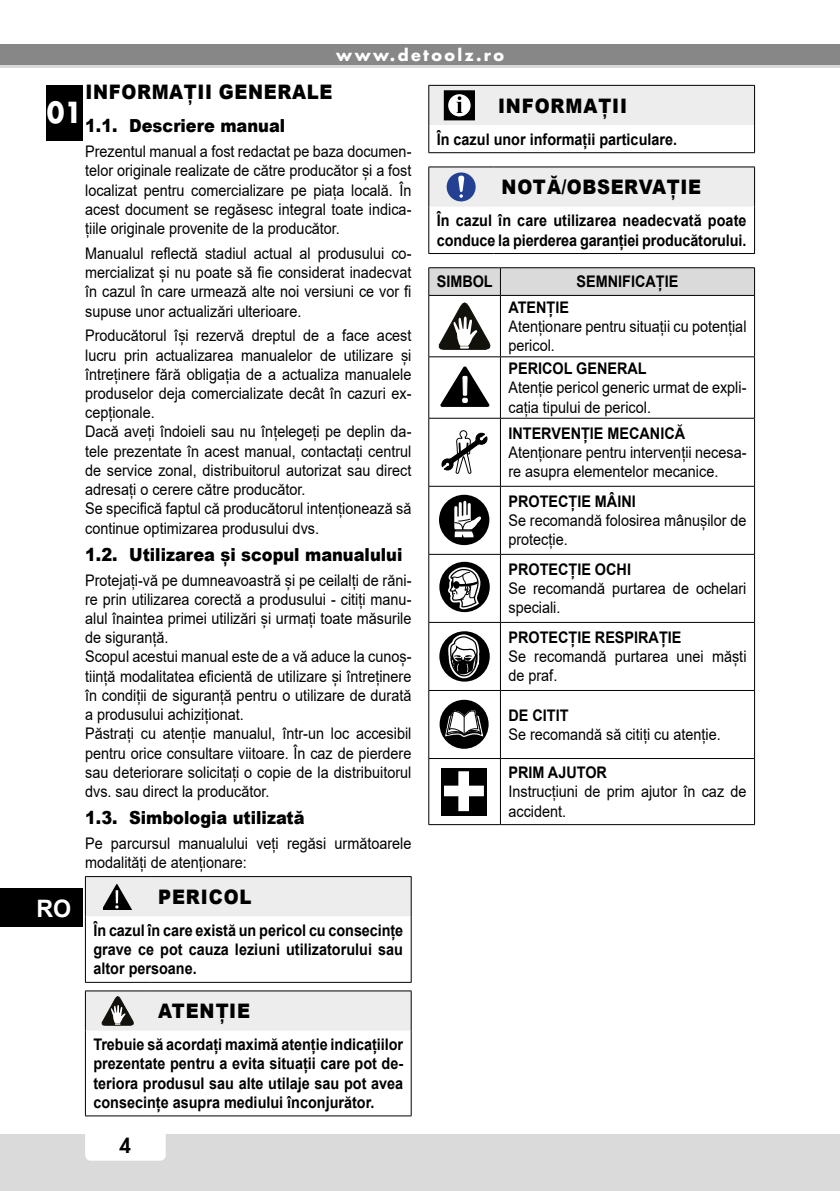
<style>
.page{position:relative;width:840px;height:1191px;background:#fff}
.page>*{position:absolute;margin:0;border:0;box-sizing:border-box;transform-origin:0 0}
.t1{font:700 28.2px "Futura";color:#fff;scale:.91 1}
.t2{font:700 24px "Arial";color:#fff}
.t3{font:900 20px "Arial";letter-spacing:.035em;color:#000;scale:.9 1}
.t4{font:800 20px "Futura";color:#000}
.t5{font:900 18px "Arial";color:#000;scale:.9 1}
.t6{font:16px/19.2px "Arial";color:#000;scale:.9 1}
.t7{font:700 16px/19.2px "Arial";color:#000;text-align:justify;scale:.9 1}
.t8{font:700 16px "Futura";letter-spacing:.15em;color:#fff}
</style>
<div class="page">
<div style="left:0;top:1134px;width:839px;height:57px;background:#dadada"></div>
<div style="left:85px;top:1120px;width:81px;height:40px;background:#fff;border-radius:6px"></div>
<div style="left:0;top:44px;width:839px;height:24px;background:#878787"></div>
<hr style="left:0;top:65px;width:839px;height:3px;background:#dadada">
<div style="left:0;top:888px;width:82px;height:39px;background:#000"></div>
<div style="left:46px;top:85px;width:37px;height:56px;background:#000"></div>
<hr style="left:410px;top:916px;width:1px;height:66px;background:#000">
<hr style="left:85px;top:916px;width:1px;height:66px;background:#000">
<hr style="left:85px;top:982px;width:65px;height:1px;background:#000">
<hr style="left:150px;top:982px;width:261px;height:1px;background:#000">
<svg style="left:85px;top:876px;width:326px;height:40px;background:#dfdfdf"></svg>
<hr style="left:410px;top:1030px;width:1px;height:85px;background:#000">
<hr style="left:85px;top:990px;width:65px;height:1px;background:#000">
<hr style="left:150px;top:990px;width:261px;height:1px;background:#000">
<hr style="left:85px;top:1030px;width:1px;height:85px;background:#000">
<hr style="left:85px;top:1115px;width:65px;height:1px;background:#000">
<hr style="left:150px;top:1115px;width:261px;height:1px;background:#000">
<svg style="left:85px;top:991px;width:326px;height:39px;background:#e2e2e2"></svg>
<hr style="left:428px;top:152px;width:61px;height:1px;background:#000">
<hr style="left:489px;top:152px;width:265px;height:1px;background:#000">
<svg style="left:428px;top:85px;width:326px;height:67px"></svg>
<hr style="left:753px;top:207px;width:1px;height:46px;background:#000">
<hr style="left:428px;top:207px;width:1px;height:46px;background:#000">
<hr style="left:428px;top:253px;width:65px;height:1px;background:#000">
<hr style="left:493px;top:253px;width:261px;height:1px;background:#000">
<svg style="left:428px;top:167px;width:326px;height:40px;background:#e0e2e5"></svg>
<hr style="left:428px;top:267px;width:72px;height:1px;background:#000">
<hr style="left:500px;top:267px;width:254px;height:1px;background:#000">
<svg style="left:428px;top:268px;width:326px;height:27px;background:#d5d5d5"></svg>
<hr style="left:428px;top:295px;width:72px;height:1px;background:#000">
<hr style="left:428px;top:296px;width:1px;height:60px;background:#000">
<hr style="left:500px;top:295px;width:254px;height:1px;background:#000">
<hr style="left:500px;top:296px;width:1px;height:60px;background:#000">
<hr style="left:753px;top:296px;width:1px;height:60px;background:#000">
<hr style="left:428px;top:356px;width:72px;height:1px;background:#000">
<hr style="left:428px;top:357px;width:1px;height:61px;background:#000">
<hr style="left:500px;top:356px;width:254px;height:1px;background:#000">
<hr style="left:500px;top:357px;width:1px;height:61px;background:#000">
<hr style="left:753px;top:357px;width:1px;height:61px;background:#000">
<hr style="left:428px;top:418px;width:72px;height:1px;background:#000">
<hr style="left:428px;top:418px;width:1px;height:68px;background:#000">
<hr style="left:500px;top:418px;width:254px;height:1px;background:#000">
<hr style="left:500px;top:418px;width:1px;height:68px;background:#000">
<hr style="left:753px;top:418px;width:1px;height:68px;background:#000">
<hr style="left:428px;top:486px;width:72px;height:1px;background:#000">
<hr style="left:428px;top:486px;width:1px;height:68px;background:#000">
<hr style="left:500px;top:486px;width:254px;height:1px;background:#000">
<hr style="left:500px;top:486px;width:1px;height:68px;background:#000">
<hr style="left:753px;top:486px;width:1px;height:68px;background:#000">
<hr style="left:428px;top:554px;width:72px;height:1px;background:#000">
<hr style="left:428px;top:554px;width:1px;height:68px;background:#000">
<hr style="left:500px;top:554px;width:254px;height:1px;background:#000">
<hr style="left:500px;top:554px;width:1px;height:68px;background:#000">
<hr style="left:753px;top:554px;width:1px;height:68px;background:#000">
<hr style="left:428px;top:622px;width:72px;height:1px;background:#000">
<hr style="left:428px;top:622px;width:1px;height:68px;background:#000">
<hr style="left:500px;top:622px;width:254px;height:1px;background:#000">
<hr style="left:500px;top:622px;width:1px;height:68px;background:#000">
<hr style="left:753px;top:622px;width:1px;height:68px;background:#000">
<hr style="left:428px;top:690px;width:72px;height:1px;background:#000">
<hr style="left:428px;top:690px;width:1px;height:68px;background:#000">
<hr style="left:500px;top:690px;width:254px;height:1px;background:#000">
<hr style="left:500px;top:690px;width:1px;height:68px;background:#000">
<hr style="left:753px;top:690px;width:1px;height:68px;background:#000">
<hr style="left:428px;top:758px;width:72px;height:1px;background:#000">
<hr style="left:428px;top:759px;width:1px;height:65px;background:#000">
<hr style="left:500px;top:758px;width:254px;height:1px;background:#000">
<hr style="left:500px;top:759px;width:1px;height:65px;background:#000">
<hr style="left:753px;top:759px;width:1px;height:65px;background:#000">
<hr style="left:428px;top:824px;width:72px;height:1px;background:#000">
<hr style="left:500px;top:824px;width:254px;height:1px;background:#000">
<svg style="left:439px;top:303px;width:51px;height:47px"></svg>
<svg style="left:440px;top:366px;width:50px;height:41px"></svg>
<svg style="left:441px;top:430px;width:47px;height:44px"></svg>
<div style="left:439px;top:495px;width:50px;height:50px;background:#000;border-radius:50%"></div>
<svg style="left:454px;top:501px;width:27px;height:36px"></svg>
<div style="left:439px;top:562px;width:50px;height:50px;background:#000;border-radius:50%"></div>
<svg style="left:445px;top:565px;width:36px;height:47px"></svg>
<div style="left:439px;top:631px;width:50px;height:50px;background:#000;border-radius:50%"></div>
<svg style="left:445px;top:632px;width:35px;height:50px"></svg>
<div style="left:439px;top:700px;width:49px;height:48px;background:#000;border-radius:50%"></div>
<svg style="left:444px;top:699px;width:39px;height:49px"></svg>
<div style="left:441px;top:768px;width:45px;height:47px;background:#000"></div>
<svg style="left:444px;top:771px;width:39px;height:40px"></svg>
<p class="t8" style="left:336px;top:44px;width:169px">www.detoolz.ro</p>
<h1 class="t1" style="left:47px;top:93px;width:40px">01</h1>
<h2 class="t2" style="left:36px;top:891px;width:36px">RO</h2>
<p class="t3" style="left:85px;top:78px;width:276px">INFORMAȚII GENERALE</p>
<p class="t5" style="left:85px;top:113px;width:224px">1.1. Descriere manual</p>
<p class="t6" style="left:85px;top:142px;width:364px;text-align:justify">Prezentul manual a fost redactat pe baza documen&shy;telor originale realizate de către producător și a fost localizat pentru comercializare pe piața locală. În acest document se regăsesc integral toate indica&shy;țiile originale provenite de la producător.</p>
<p class="t6" style="left:85px;top:244px;width:364px;text-align:justify">Manualul reflectă stadiul actual al produsului co&shy;mercializat și nu poate să fie considerat inadecvat în cazul în care urmează alte noi versiuni ce vor fi supuse unor actualizări ulterioare.</p>
<p class="t6" style="left:85px;top:326px;width:364px">Producătorul își rezervă dreptul de a face acest lucru prin actualizarea manualelor de utilizare și întreținere fără obligația de a actualiza manualele produselor deja comercializate decât în cazuri ex&shy;cepționale.<br>Dacă aveți îndoieli sau nu înțelegeți pe deplin da&shy;tele prezentate în acest manual, contactați centrul de service zonal, distribuitorul autorizat sau direct adresați o cerere către producător.<br>Se specifică faptul că producătorul intenționează să continue optimizarea produsului dvs.</p>
<p class="t5" style="left:85px;top:541px;width:354px">1.2. Utilizarea și scopul manualului</p>
<p class="t6" style="left:85px;top:570px;width:364px">Protejați-vă pe dumneavoastră și pe ceilalți de răni&shy;re prin utilizarea corectă a produsului - citiți manu&shy;alul înaintea primei utilizări și urmați toate măsurile de siguranță.<br>Scopul acestui manual este de a vă aduce la cunoș&shy;tiință modalitatea eficientă de utilizare și întreținere în condiții de siguranță pentru o utilizare de durată a produsului achiziționat.<br>Păstrați cu atenție manualul, într-un loc accesibil pentru orice consultare viitoare. În caz de pierdere sau deteriorare solicitați o copie de la distribuitorul dvs. sau direct la producător.</p>
<p class="t5" style="left:85px;top:804px;width:245px">1.3. Simbologia utilizată</p>
<p class="t6" style="left:85px;top:833px;width:364px">Pe parcursul manualului veți regăsi următoarele modalități de atenționare:</p>
<p class="t3" style="left:158px;top:882px;width:105px">PERICOL</p>
<p class="t7" style="left:93px;top:921px;width:345px">În cazul în care există un pericol cu consecințe grave ce pot cauza leziuni utilizatorului sau altor persoane.</p>
<p class="t3" style="left:158px;top:996px;width:104px">ATENȚIE</p>
<p class="t7" style="left:93px;top:1035px;width:345px">Trebuie să acordați maximă atenție indicațiilor prezentate pentru a evita situații care pot de&shy;teriora produsul sau alte utilaje sau pot avea consecințe asupra mediului înconjurător.</p>
<p class="t3" style="left:497px;top:91px;width:145px">INFORMAȚII</p>
<p class="t7" style="left:436px;top:130px;width:268px">În cazul unor informații particulare.</p>
<p class="t3" style="left:501px;top:172px;width:223px">NOTĂ/OBSERVAȚIE</p>
<p class="t7" style="left:436px;top:211px;width:345px">În cazul în care utilizarea neadecvată poate conduce la pierderea garanției producătorului.</p>
<p class="t7" style="left:436px;top:272px;width:64px">SIMBOL</p>
<p class="t7" style="left:576px;top:272px;width:114px">SEMNIFICAȚIE</p>
<p class="t7" style="left:508px;top:298px;width:69px">ATENȚIE</p>
<p class="t6" style="left:508px;top:317px;width:266px">Atenționare pentru situații cu potențial pericol.</p>
<p class="t7" style="left:508px;top:359px;width:155px">PERICOL GENERAL</p>
<p class="t6" style="left:508px;top:378px;width:266px">Atenție pericol generic urmat de expli&shy;cația tipului de pericol.</p>
<p class="t7" style="left:508px;top:424px;width:198px">INTERVENȚIE MECANICĂ</p>
<p class="t6" style="left:508px;top:443px;width:266px">Atenționare pentru intervenții necesa&shy;re asupra elementelor mecanice.</p>
<p class="t7" style="left:508px;top:492px;width:143px">PROTECȚIE MÂINI</p>
<p class="t6" style="left:508px;top:511px;width:266px">Se recomandă folosirea mânușilor de protecție.</p>
<p class="t7" style="left:508px;top:560px;width:138px">PROTECȚIE OCHI</p>
<p class="t6" style="left:508px;top:579px;width:266px">Se recomandă purtarea de ochelari speciali.</p>
<p class="t7" style="left:508px;top:628px;width:194px">PROTECȚIE RESPIRAȚIE</p>
<p class="t6" style="left:508px;top:647px;width:266px">Se recomandă purtarea unei măști de praf.</p>
<p class="t7" style="left:508px;top:705px;width:68px">DE CITIT</p>
<p class="t6" style="left:508px;top:724px;width:237px">Se recomandă să citiți cu atenție.</p>
<p class="t7" style="left:508px;top:763px;width:111px">PRIM AJUTOR</p>
<p class="t6" style="left:508px;top:782px;width:266px">Instrucțiuni de prim ajutor în caz de accident.</p>
<p class="t4" style="left:120px;top:1132px;width:13px">4</p>
</div>
